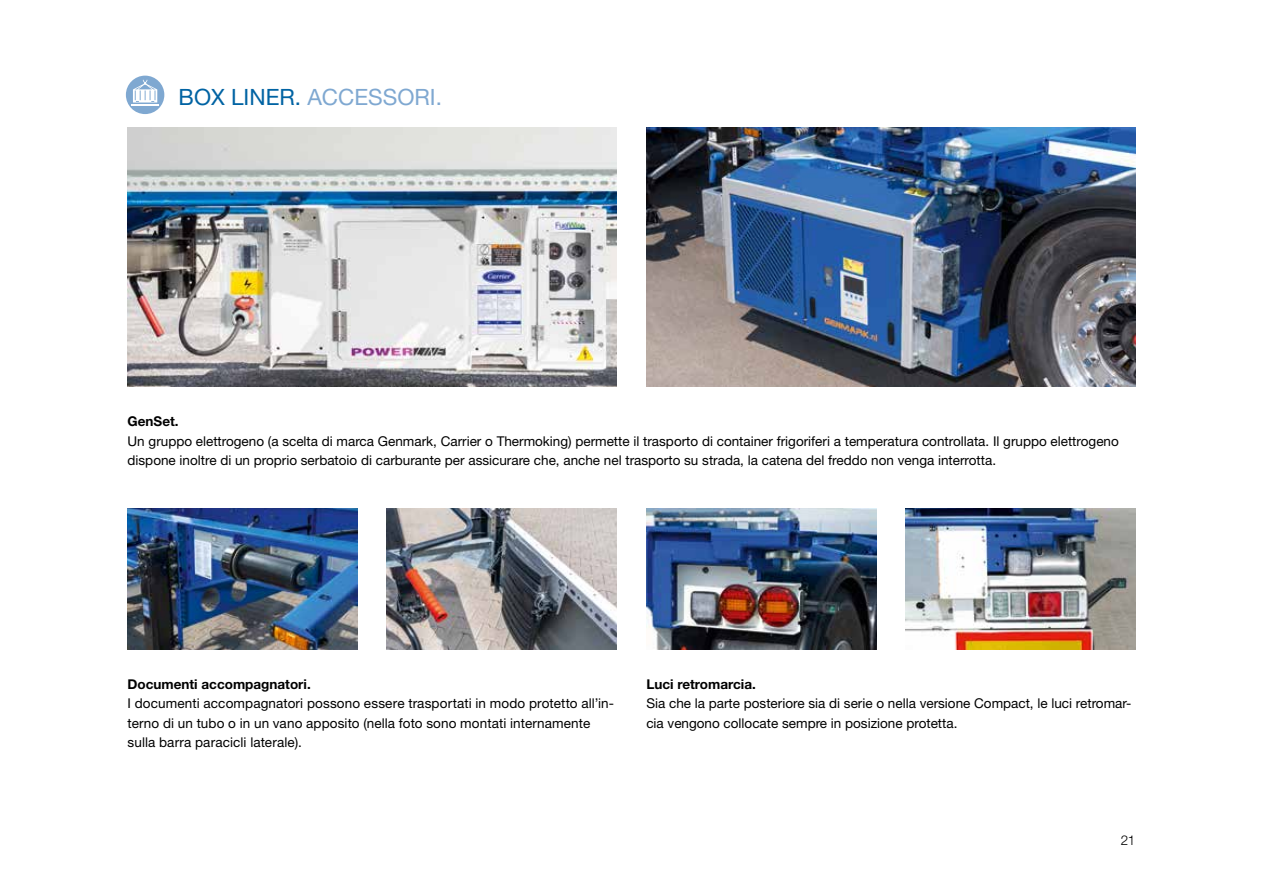
<style>
.page{position:relative;width:1263px;height:893px;background:#fff}
.page>*{position:absolute;margin:0;border:0;box-sizing:border-box;transform-origin:0 0}
.t1{font:22.5px "Helvetica Neue LT Std";color:#7fa8d1}
.t2{font:13.5px/19.5px "Helvetica Neue LT Std";color:#000}
.t3{font:700 13.5px "Helvetica Neue LT Std";color:#000}
.t4{font:300 13.5px "Helvetica Neue LT Std";color:#000}
.s1{color:#0063a3}
</style>
<div class="page">
<img style="left:128px;top:128px;width:489px;height:259px">
<img style="left:646px;top:128px;width:489px;height:259px">
<img style="left:128px;top:508px;width:229px;height:141px">
<img style="left:906px;top:508px;width:229px;height:141px">
<img style="left:387px;top:508px;width:230px;height:141px">
<img style="left:646px;top:508px;width:230px;height:141px">
<div style="left:126px;top:76px;width:38px;height:38px;background:#7fa8d1;border-radius:50%"></div>
<svg style="left:131px;top:80px;width:28px;height:25px"></svg>
<h1 class="t1" style="left:179px;top:84px;width:265px"><span class="s1">BOX LINER.</span> ACCESSORI.</h1>
<p class="t3" style="left:128px;top:413px;width:53px">GenSet.</p>
<p class="t2" style="left:128px;top:431px;width:993px">Un gruppo elettrogeno (a scelta di marca Genmark, Carrier o Thermoking) permette il trasporto di container frigoriferi a temperatura controllata. Il gruppo elettrogeno dispone inoltre di un proprio serbatoio di carburante per assicurare che, anche nel trasporto su strada, la catena del freddo non venga interrotta.</p>
<p class="t3" style="left:128px;top:676px;width:185px">Documenti accompagnatori.</p>
<p class="t2" style="left:128px;top:694px;width:488px">I documenti accompagnatori possono essere trasportati in modo protetto all’in&shy;terno di un tubo o in un vano apposito (nella foto sono montati internamente sulla barra paracicli laterale).</p>
<p class="t3" style="left:646px;top:676px;width:111px">Luci retromarcia.</p>
<p class="t2" style="left:646px;top:694px;width:487px">Sia che la parte posteriore sia di serie o nella versione Compact, le luci retromar&shy;cia vengono collocate sempre in posizione protetta.</p>
<p class="t4" style="left:1121px;top:832px;width:16px">21</p>
</div>
